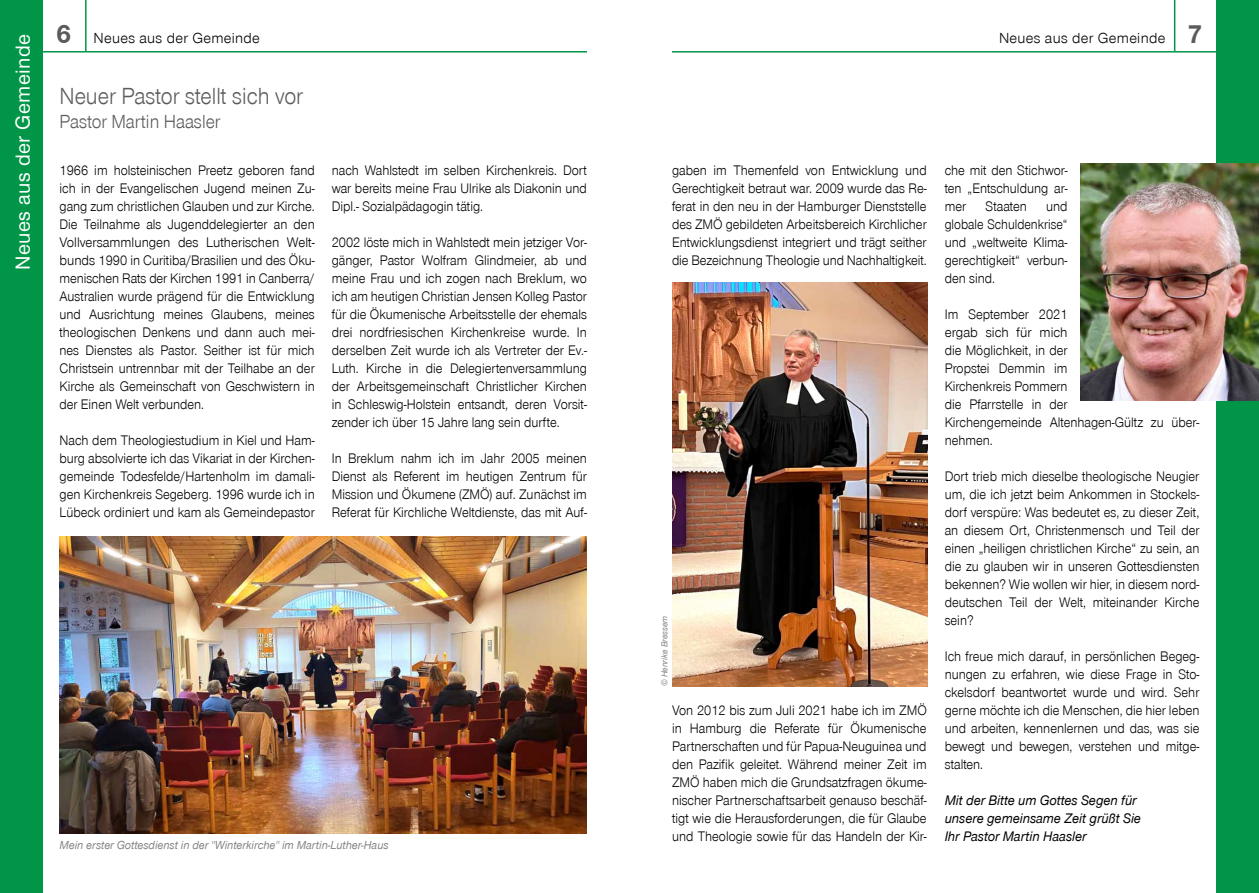
<style>
.page{position:relative;width:1259px;height:893px;background:#fff}
.page>*{position:absolute;margin:0;border:0;box-sizing:border-box;transform-origin:0 0}
.t1{font:700 27px "Nordkirchen Font";color:#5a5c5b}
.t2{font:24px "Nordkirchen Font";color:#5a5c5b;scale:.92 1}
.t3{font:500 21px "Nordkirchen Font";letter-spacing:.02em;color:#fff}
.t4{font:19.5px "Nordkirchen Font";color:#5a5c5b;scale:.92 1}
.t5{font:15px "Nordkirchen Font";letter-spacing:.02em;color:#000}
.t6{font:14.25px/18px "Nordkirchen Font";color:#000;text-align:justify;scale:.92 1}
.t7{font:italic 500 14.25px/18px "Nordkirchen Font";color:#000;scale:.95 1}
.t8{font:italic 500 12px "Nordkirchen Font";color:#858484;scale:.95 1}
.t9{font:italic 500 9px "Nordkirchen Font";color:#858484;scale:.95 1}
</style>
<div class="page">
<hr style="left:43px;top:51px;width:544px;height:2px;background:#019647">
<hr style="left:85px;top:0;width:2px;height:51px;background:#019647">
<hr style="left:1174px;top:0;width:1px;height:51px;background:#019647">
<hr style="left:672px;top:51px;width:544px;height:2px;background:#019647">
<div style="left:1216px;top:0;width:43px;height:893px;background:#019647"></div>
<div style="left:0;top:0;width:43px;height:893px;background:#019647"></div>
<img style="left:1080px;top:164px;width:179px;height:237px">
<img style="left:672px;top:282px;width:255px;height:404px">
<img style="left:60px;top:537px;width:527px;height:297px">
<h1 class="t1" style="left:56px;top:18px;width:17px">6</h1>
<h1 class="t1" style="left:1187px;top:18px;width:17px">7</h1>
<h3 class="t3" style="left:10px;top:270px;width:237px;rotate:-90deg">Neues aus der Gemeinde</h3>
<p class="t5" style="left:94px;top:29px;width:168px">Neues aus der Gemeinde</p>
<p class="t5" style="left:999px;top:29px;width:168px">Neues aus der Gemeinde</p>
<h2 class="t2" style="left:60px;top:83px;width:266px">Neuer Pastor stellt sich vor</h2>
<h3 class="t4" style="left:60px;top:111px;width:176px">Pastor Martin Haasler</h3>
<p class="t6" style="left:944px;top:161px;width:135px">che mit den Stichwor&shy;ten „Entschuldung ar&shy;mer</p>
<p class="t6" style="left:60px;top:162px;width:279px">1966 im holsteinischen Preetz geboren fand ich in der Evangelischen Jugend meinen Zu&shy;gang zum christlichen Glauben und zur Kirche.<br>Die Teilnahme als Jugenddelegierter an den Vollversammlungen des Lutherischen Welt&shy;bunds 1990 in Curitiba/Brasilien und des Öku&shy;menischen Rats der Kirchen 1991 in Canberra/ Australien wurde prägend für die Entwicklung und Ausrichtung meines Glaubens, meines theologischen Denkens und dann auch mei&shy;nes Dienstes als Pastor. Seither ist für mich Christsein untrennbar mit der Teilhabe an der Kirche als Gemeinschaft von Geschwistern in der Einen Welt verbunden.</p>
<p class="t6" style="left:60px;top:431px;width:279px">Nach dem Theologiestudium in Kiel und Ham&shy;burg absolvierte ich das Vikariat in der Kirchen&shy;gemeinde Todesfelde/Hartenholm im damali&shy;gen Kirchenkreis Segeberg. 1996 wurde ich in Lübeck ordiniert und kam als Gemeindepastor</p>
<p class="t6" style="left:672px;top:162px;width:278px">gaben im Themenfeld von Entwicklung und Gerechtigkeit betraut war. 2009 wurde das Re&shy;ferat in den neu in der Hamburger Dienststelle des ZMÖ gebildeten Arbeitsbereich Kirchlicher Entwicklungsdienst integriert und trägt seither die Bezeichnung Theologie und Nachhaltigkeit.</p>
<p class="t6" style="left:332px;top:161px;width:279px">nach Wahlstedt im selben Kirchenkreis. Dort war bereits meine Frau Ulrike als Diakonin und Dipl.- Sozialpädagogin tätig.</p>
<p class="t6" style="left:332px;top:233px;width:279px">2002 löste mich in Wahlstedt mein jetziger Vor&shy;gänger, Pastor Wolfram Glindmeier, ab und meine Frau und ich zogen nach Breklum, wo ich am heutigen Christian Jensen Kolleg Pastor für die Ökumenische Arbeitsstelle der ehemals drei nordfriesischen Kirchenkreise wurde. In derselben Zeit wurde ich als Vertreter der Ev.- Luth. Kirche in die Delegiertenversammlung der Arbeitsgemeinschaft Christlicher Kirchen in Schleswig-Holstein entsandt, deren Vorsit&shy;zender ich über 15 Jahre lang sein durfte.</p>
<p class="t6" style="left:332px;top:449px;width:279px">In Breklum nahm ich im Jahr 2005 meinen Dienst als Referent im heutigen Zentrum für Mission und Ökumene (ZMÖ) auf. Zunächst im Referat für Kirchliche Weltdienste, das mit Auf-</p>
<p class="t6" style="left:985px;top:197px;width:46px">Staaten</p>
<p class="t6" style="left:944px;top:197px;width:135px;text-indent:101px">und globale Schuldenkrise“ und „weltweite Klima&shy;gerechtigkeit“ verbun&shy;den sind.</p>
<p class="t6" style="left:944px;top:306px;width:278px;text-align:left">Im September 2021<br>ergab sich für mich<br>die Möglichkeit, in der<br>Propstei Demmin im<br>Kirchenkreis Pommern<br>die Pfarrstelle in der<br>Kirchengemeinde Altenhagen-Gültz zu über&shy;nehmen.</p>
<p class="t6" style="left:944px;top:468px;width:278px">Dort trieb mich dieselbe theologische Neugier um, die ich jetzt beim Ankommen in Stockels&shy;dorf verspüre: Was bedeutet es, zu dieser Zeit, an diesem Ort, Christenmensch und Teil der einen „heiligen christlichen Kirche“ zu sein, an die zu glauben wir in unseren Gottesdiensten bekennen? Wie wollen wir hier, in diesem nord&shy;deutschen Teil der Welt, miteinander Kirche sein?</p>
<p class="t6" style="left:944px;top:647px;width:278px">Ich freue mich darauf, in persönlichen Begeg&shy;nungen zu erfahren, wie diese Frage in Sto&shy;ckelsdorf beantwortet wurde und wird. Sehr gerne möchte ich die Menschen, die hier leben und arbeiten, kennenlernen und das, was sie bewegt und bewegen, verstehen und mitge&shy;stalten.</p>
<p class="t7" style="left:944px;top:791px;width:208px">Mit der Bitte um Gottes Segen für unsere gemeinsame Zeit grüßt Sie<br>Ihr Pastor Martin Haasler</p>
<p class="t9" style="left:659px;top:686px;width:76px;rotate:-90deg">© Henrike Bressem</p>
<p class="t6" style="left:672px;top:702px;width:278px">Von 2012 bis zum Juli 2021 habe ich im ZMÖ in Hamburg die Referate für Ökumenische Partnerschaften und für Papua-Neuguinea und den Pazifik geleitet. Während meiner Zeit im ZMÖ haben mich die Grundsatzfragen ökume&shy;nischer Partnerschaftsarbeit genauso beschäf&shy;tigt wie die Herausforderungen, die für Glaube und Theologie sowie für das Handeln der Kir-</p>
<p class="t8" style="left:60px;top:839px;width:348px">Mein erster Gottesdienst in der "Winterkirche" im Martin-Luther-Haus</p>
</div>
